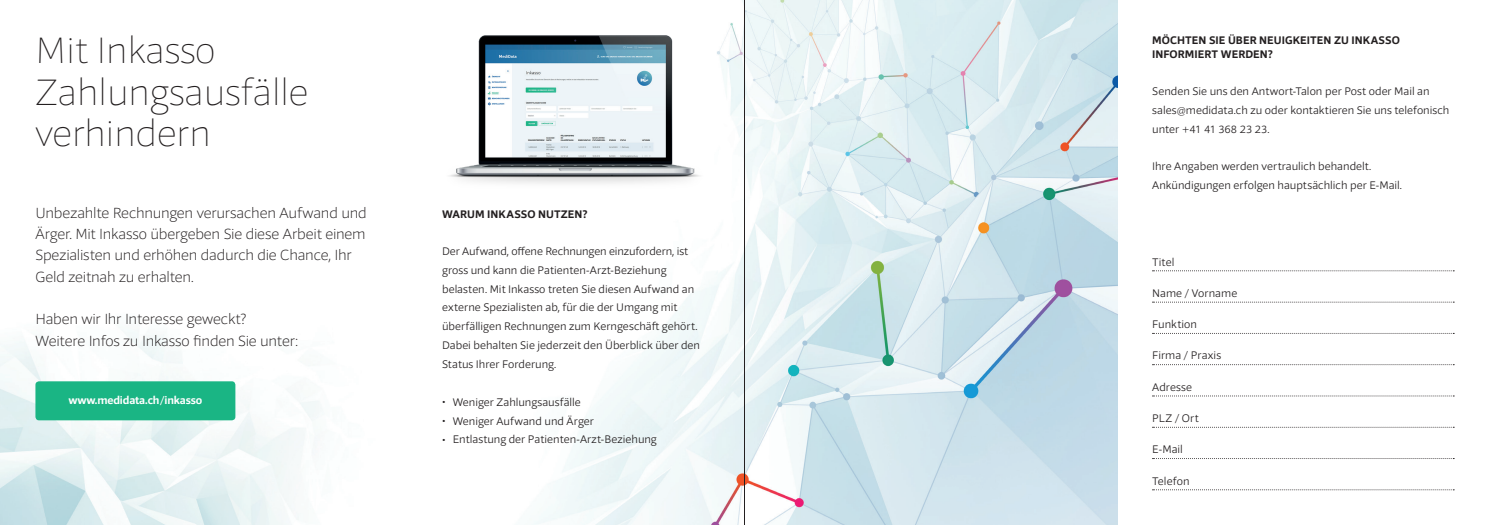
<style>
.page{position:relative;width:1489px;height:525px;background:#fff}
.page>*{position:absolute;margin:0;border:0;box-sizing:border-box;transform-origin:0 0}
.t1{font:100 37.5px/41.2px "Foro Sans";color:#231f20}
.t2{font:200 15px/21.2px "Foro Sans";letter-spacing:-.015em;color:#231f20}
.t3{font:300 11.25px/18.8px "Foro Sans";letter-spacing:.005em;color:#231f20}
.t4{font:700 11.25px/13.8px "Foro Sans";letter-spacing:.005em;color:#231f20}
.t5{font:700 11.25px "Foro Sans";letter-spacing:-.01em;color:#fff}
</style>
<div class="page">
<img style="left:0;top:330px;width:322px;height:194px">
<img style="left:534px;top:0;width:584px;height:524px">
<svg style="left:1152px;top:270px;width:301px;height:1px"></svg>
<svg style="left:1152px;top:301px;width:300px;height:1px"></svg>
<svg style="left:1152px;top:333px;width:301px;height:1px"></svg>
<svg style="left:1152px;top:364px;width:301px;height:1px"></svg>
<svg style="left:1152px;top:395px;width:301px;height:1px"></svg>
<svg style="left:1152px;top:426px;width:300px;height:1px"></svg>
<svg style="left:1152px;top:458px;width:301px;height:1px"></svg>
<svg style="left:1152px;top:489px;width:301px;height:1px"></svg>
<div style="left:35px;top:381px;width:200px;height:39px;background:#1ab584;border-radius:4px"></div>
<img style="left:450px;top:35px;width:253px;height:154px">
<hr style="left:744px;top:0;width:1px;height:524px;background:#231f20">
<h1 class="t1" style="left:35px;top:30px;width:274px">Mit Inkasso<br>Zahlungsausfälle verhindern</h1>
<h2 class="t2" style="left:35px;top:202px;width:333px">Unbezahlte Rechnungen verursachen Aufwand und Ärger. Mit Inkasso übergeben Sie diese Arbeit einem Spezialisten und erhöhen dadurch die Chance, Ihr Geld zeitnah zu erhalten.</h2>
<h2 class="t2" style="left:35px;top:308px;width:264px">Haben wir Ihr Interesse geweckt?<br>Weitere Infos zu Inkasso finden Sie unter:</h2>
<p class="t5" style="left:68px;top:392px;width:135px">www.medidata.ch/inkasso</p>
<p class="t4" style="left:442px;top:206px;width:147px">WARUM INKASSO NUTZEN?</p>
<p class="t3" style="left:442px;top:241px;width:259px">Der Aufwand, offene Rechnungen einzufordern, ist gross und kann die Patienten-Arzt-Beziehung belasten. Mit Inkasso treten Sie diesen Aufwand an externe Spezialisten ab, für die der Umgang mit überfälligen Rechnungen zum Kerngeschäft gehört.<br>Dabei behalten Sie jederzeit den Überblick über den Status Ihrer Forderung.</p>
<p class="t3" style="left:442px;top:392px;width:140px">• Weniger Zahlungsausfälle</p>
<p class="t3" style="left:442px;top:411px;width:153px">• Weniger Aufwand und Ärger</p>
<p class="t3" style="left:442px;top:430px;width:216px">• Entlastung der Patienten-Arzt-Beziehung</p>
<p class="t4" style="left:1152px;top:33px;width:249px">MÖCHTEN SIE ÜBER NEUIGKEITEN ZU INKASSO<br>INFORMIERT WERDEN?</p>
<p class="t3" style="left:1152px;top:82px;width:299px">Senden Sie uns den Antwort-Talon per Post oder Mail an sales@medidata.ch zu oder kontaktieren Sie uns telefonisch unter +41 41 368 23 23.</p>
<p class="t3" style="left:1152px;top:157px;width:251px">Ihre Angaben werden vertraulich behandelt.<br>Ankündigungen erfolgen hauptsächlich per E-Mail.</p>
<p class="t3" style="left:1152px;top:252px;width:24px">Titel</p>
<p class="t3" style="left:1152px;top:283px;width:87px">Name / Vorname</p>
<p class="t3" style="left:1152px;top:314px;width:46px">Funktion</p>
<p class="t3" style="left:1152px;top:346px;width:70px">Firma / Praxis</p>
<p class="t3" style="left:1152px;top:377px;width:41px">Adresse</p>
<p class="t3" style="left:1152px;top:408px;width:48px">PLZ / Ort</p>
<p class="t3" style="left:1152px;top:439px;width:32px">E-Mail</p>
<p class="t3" style="left:1152px;top:471px;width:39px">Telefon</p>
</div>
